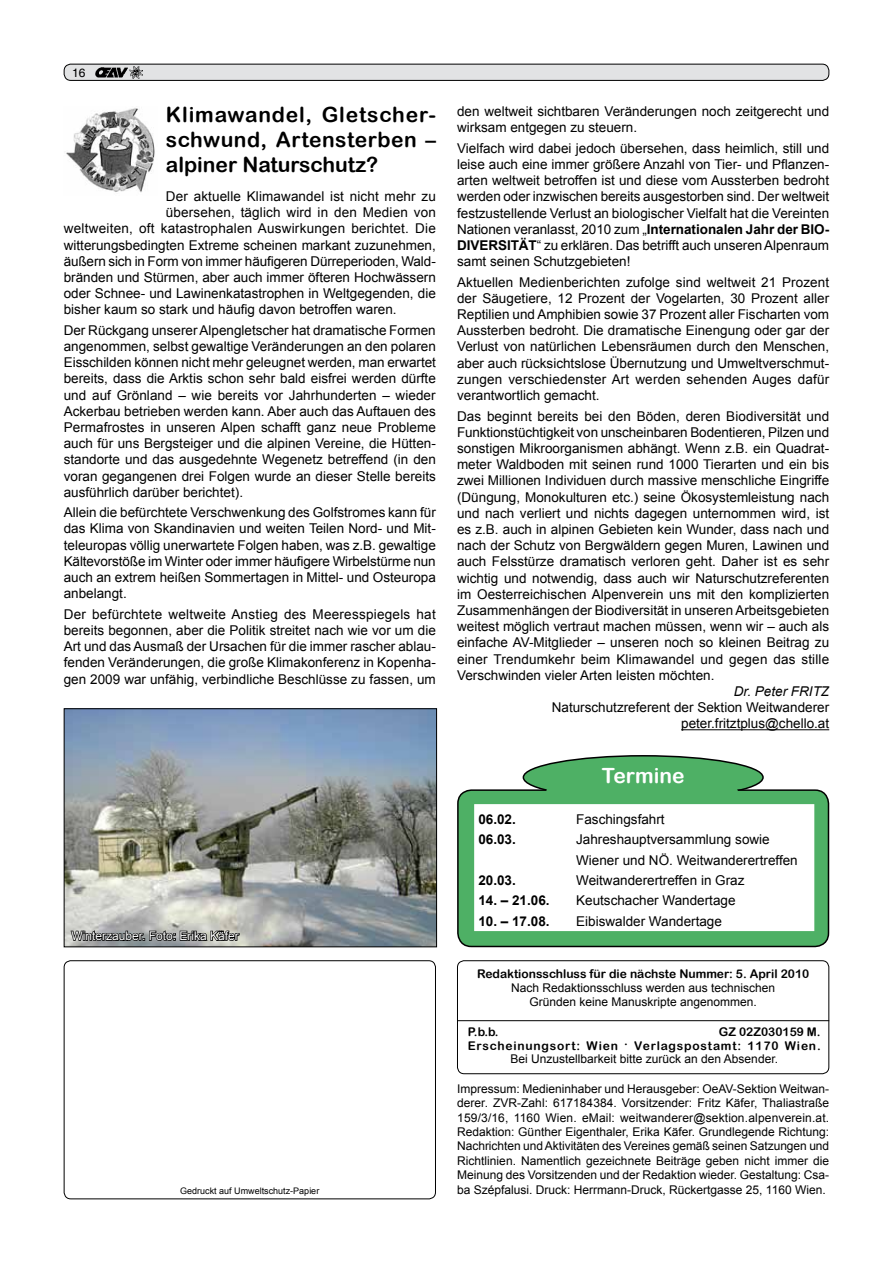
<style>
.page{position:relative;width:893px;height:1263px;background:#fff}
.page>*{position:absolute;margin:0;border:0;box-sizing:border-box;transform-origin:0 0}
.t1{font:21px/25.2px "Arial Rounded MT Bold";letter-spacing:.02em;color:#000;text-align:justify}
.t2{font:21px "Arial Rounded MT Bold";color:#fff}
.t3{font:13.5px/16.2px "Arial";color:#000;text-align:justify}
.t4{font:13.5px "Arial";letter-spacing:.02em;color:#000}
.t5{font:700 13.5px "Arial";color:#000}
.t6{font:italic 13.5px "Arial";color:#000}
.t7{font:12px/14.4px "Arial";color:#000}
.t8{font:12px/13.5px "Arial Rounded MT Bold";letter-spacing:.07em;color:#000;text-align:right}
.t9{font:12px "Arial Rounded MT Bold";color:#000}
.t10{font:12px "Arial";color:#fff}
.t11{font:12px "Helvetica";color:#000}
.t12{font:9px "Arial";color:#000}
.s1{font-weight:700}
</style>
<div class="page">
<div style="left:64px;top:64px;width:765px;height:16px;background:#e2e3e4;border-radius:7px"></div>
<div style="left:64px;top:64px;width:765px;height:17px;border:1px solid #000;border-radius:7px"></div>
<img style="left:95px;top:67px;width:28px;height:10px">
<svg style="left:123px;top:66px;width:19px;height:13px"></svg>
<div style="left:64px;top:960px;width:372px;height:239px;border:1px solid #000;border-radius:7px"></div>
<div style="left:523px;top:756px;width:240px;height:43px;background:#4eb065;border-radius:50%"></div>
<div style="left:523px;top:755px;width:241px;height:45px;border:2px solid #000;border-radius:50%"></div>
<div style="left:458px;top:790px;width:370px;height:156px;background:#4eb065;border-radius:14px"></div>
<div style="left:457px;top:789px;width:372px;height:158px;border:2px solid #000;border-radius:14px"></div>
<div style="left:474px;top:804px;width:340px;height:127px;background:#fff;border:2px solid #fff"></div>
<div style="left:546px;top:785px;width:192px;height:12px;border:6px solid #4eb065;border-radius:3px"></div>
<hr style="left:457px;top:1020px;width:372px;height:1px;background:#000">
<div style="left:457px;top:960px;width:372px;height:114px;border:1px solid #000;border-radius:7px"></div>
<img style="left:66px;top:108px;width:89px;height:85px">
<hr style="left:681px;top:729px;width:148px;height:1px;background:#000">
<img style="left:66px;top:710px;width:369px;height:235px">
<div style="left:64px;top:708px;width:373px;height:239px;border:1px solid #000"></div>
<svg style="left:70px;top:919px;width:171px;height:29px;background:#898a88"></svg>
<p class="t11" style="left:72px;top:65px;width:15px">16</p>
<h1 class="t1" style="left:166px;top:101px;width:272px">Klimawandel, Gletscher&shy;schwund, Artensterben – alpiner Naturschutz?</h1>
<p class="t3" style="left:166px;top:188px;width:271px">Der aktuelle Klimawandel ist nicht mehr zu</p>
<p class="t3" style="left:166px;top:204px;width:271px">übersehen, täglich wird in den Medien von</p>
<p class="t4" style="left:64px;top:220px;width:374px">weltweiten, oft katastrophalen Auswirkungen berichtet. Die</p>
<p class="t3" style="left:64px;top:237px;width:374px">witterungsbedingten Extreme scheinen markant zuzunehmen,</p>
<p class="t3" style="left:64px;top:253px;width:374px">äußern sich in Form von immer häufigeren Dürreperioden, Wald-</p>
<p class="t3" style="left:64px;top:269px;width:374px">bränden und Stürmen, aber auch immer öfteren Hochwässern</p>
<p class="t3" style="left:64px;top:285px;width:374px">oder Schnee- und Lawinenkatastrophen in Weltgegenden, die</p>
<p class="t3" style="left:64px;top:302px;width:334px">bisher kaum so stark und häufig davon betroffen waren.</p>
<p class="t3" style="left:64px;top:322px;width:374px">Der Rückgang unserer Alpengletscher hat dramatische Formen angenommen, selbst gewaltige Veränderungen an den polaren Eisschilden können nicht mehr geleugnet werden, man erwartet bereits, dass die Arktis schon sehr bald eisfrei werden dürfte und auf Grönland – wie bereits vor Jahrhunderten – wieder Ackerbau betrieben werden kann. Aber auch das Auftauen des Permafrostes in unseren Alpen schafft ganz neue Probleme auch für uns Bergsteiger und die alpinen Vereine, die Hütten&shy;standorte und das ausgedehnte Wegenetz betreffend (in den voran gegangenen drei Folgen wurde an dieser Stelle bereits ausführlich darüber berichtet).</p>
<p class="t3" style="left:64px;top:505px;width:374px">Allein die befürchtete Verschwenkung des Golfstromes kann für das Klima von Skandinavien und weiten Teilen Nord- und Mit&shy;teleuropas völlig unerwartete Folgen haben, was z. B. gewaltige Kältevorstöße im Winter oder immer häufigere Wirbelstürme nun auch an extrem heißen Sommertagen in Mittel- und Osteuropa anbelangt.</p>
<p class="t3" style="left:64px;top:606px;width:374px">Der befürchtete weltweite Anstieg des Meeresspiegels hat bereits begonnen, aber die Politik streitet nach wie vor um die Art und das Ausmaß der Ursachen für die immer rascher ablau&shy;fenden Veränderungen, die große Klimakonferenz in Kopenha&shy;gen 2009 war unfähig, verbindliche Beschlüsse zu fassen, um</p>
<p class="t10" style="left:71px;top:928px;width:169px">Winterzauber. Foto: Erika Käfer</p>
<p class="t12" style="left:180px;top:1185px;width:141px">Gedruckt auf Umweltschutz-Papier</p>
<p class="t3" style="left:457px;top:103px;width:374px">den weltweit sichtbaren Veränderungen noch zeitgerecht und wirksam entgegen zu steuern.</p>
<p class="t3" style="left:457px;top:140px;width:374px">Vielfach wird dabei jedoch übersehen, dass heimlich, still und leise auch eine immer größere Anzahl von Tier- und Pflanzen&shy;arten weltweit betroffen ist und diese vom Aussterben bedroht werden oder inzwischen bereits ausgestorben sind. Der weltweit festzustellende Verlust an biologischer Vielfalt hat die Vereinten Nationen veranlasst, 2010 zum „<span class="s1">Internationalen Jahr der BIO-DIVERSITÄT</span>“ zu erklären. Das betrifft auch unseren Alpenraum samt seinen Schutzgebieten!</p>
<p class="t3" style="left:457px;top:274px;width:374px">Aktuellen Medienberichten zufolge sind weltweit 21 Prozent der Säugetiere, 12 Prozent der Vogelarten, 30 Prozent aller Reptilien und Amphibien sowie 37 Prozent aller Fischarten vom Aussterben bedroht. Die dramatische Einengung oder gar der Verlust von natürlichen Lebensräumen durch den Menschen, aber auch rücksichtslose Übernutzung und Umweltverschmut&shy;zungen verschiedenster Art werden sehenden Auges dafür verantwortlich gemacht.</p>
<p class="t3" style="left:457px;top:408px;width:374px">Das beginnt bereits bei den Böden, deren Biodiversität und Funktionstüchtigkeit von unscheinbaren Bodentieren, Pilzen und sonstigen Mikroorganismen abhängt. Wenn z. B. ein Quadrat&shy;meter Waldboden mit seinen rund 1000 Tierarten und ein bis zwei Millionen Individuen durch massive menschliche Eingriffe (Düngung, Monokulturen etc.) seine Ökosystemleistung nach und nach verliert und nichts dagegen unternommen wird, ist es z. B. auch in alpinen Gebieten kein Wunder, dass nach und nach der Schutz von Bergwäldern gegen Muren, Lawinen und auch Felsstürze dramatisch verloren geht. Daher ist es sehr wichtig und notwendig, dass auch wir Naturschutzreferenten im Oesterreichischen Alpenverein uns mit den komplizierten Zusammenhängen der Biodiversität in unseren Arbeitsgebieten weitest möglich vertraut machen müssen, wenn wir – auch als einfache AV-Mitglieder – unseren noch so kleinen Beitrag zu einer Trendumkehr beim Klimawandel und gegen das stille Verschwinden vieler Arten leisten möchten.</p>
<p class="t6" style="left:734px;top:682px;width:97px">Dr. Peter FRITZ</p>
<p class="t3" style="left:552px;top:699px;width:279px;text-align:right">Naturschutzreferent der Sektion Weitwanderer peter.fritztplus@chello. at</p>
<h1 class="t2" style="left:602px;top:763px;width:84px">Termine</h1>
<p class="t5" style="left:478px;top:810px;width:39px">06.02.</p>
<p class="t3" style="left:576px;top:811px;width:90px">Faschingsfahrt</p>
<p class="t5" style="left:478px;top:830px;width:39px">06.03.</p>
<p class="t3" style="left:576px;top:829px;width:223px;line-height:20.4px">Jahreshauptversammlung sowie<br>Wiener und NÖ. Weitwanderertreffen</p>
<p class="t5" style="left:478px;top:871px;width:39px">20.03.</p>
<p class="t3" style="left:576px;top:872px;width:170px">Weitwanderertreffen in Graz</p>
<p class="t5" style="left:478px;top:892px;width:73px">14. – 21.06.</p>
<p class="t3" style="left:576px;top:893px;width:161px">Keutschacher Wandertage</p>
<p class="t5" style="left:478px;top:912px;width:73px">10. – 17.08.</p>
<p class="t3" style="left:576px;top:913px;width:147px">Eibiswalder Wandertage</p>
<p class="t9" style="left:477px;top:966px;width:334px">Redaktionsschluss für die nächste Nummer: 5. April 2010</p>
<p class="t7" style="left:511px;top:981px;width:266px;text-align:center">Nach Redaktionsschluss werden aus technischen<br>Gründen keine Manuskripte angenommen.</p>
<p class="t9" style="left:468px;top:1025px;width:32px">P.b.b.</p>
<p class="t8" style="left:468px;top:1025px;width:355px">GZ 02Z030159 M.<br>Erscheinungsort: Wien . Verlagspostamt: 1170 Wien.</p>
<p class="t7" style="left:510px;top:1052px;width:267px">Bei Unzustellbarkeit bitte zurück an den Absender.</p>
<p class="t7" style="left:457px;top:1081px;width:374px">Impressum: Medieninhaber und Herausgeber: OeAV-Sektion Weitwan&shy;derer. ZVR-Zahl: 617184384. Vorsitzender: Fritz Käfer, Thaliastraße 159/3/16, 1160 Wien. eMail: weitwanderer@sektion.alpenverein.at.<br>Redaktion: Günther Eigenthaler, Erika Käfer. Grundlegende Richtung:<br>Nachrichten und Aktivitäten des Vereines gemäß seinen Satzungen und Richtlinien. Namentlich gezeichnete Beiträge geben nicht immer die Meinung des Vorsitzenden und der Redaktion wieder. Gestaltung: Csa&shy;ba Szépfalusi. Druck: Herrmann-Druck, Rückertgasse 25, 1160 Wien.</p>
</div>
